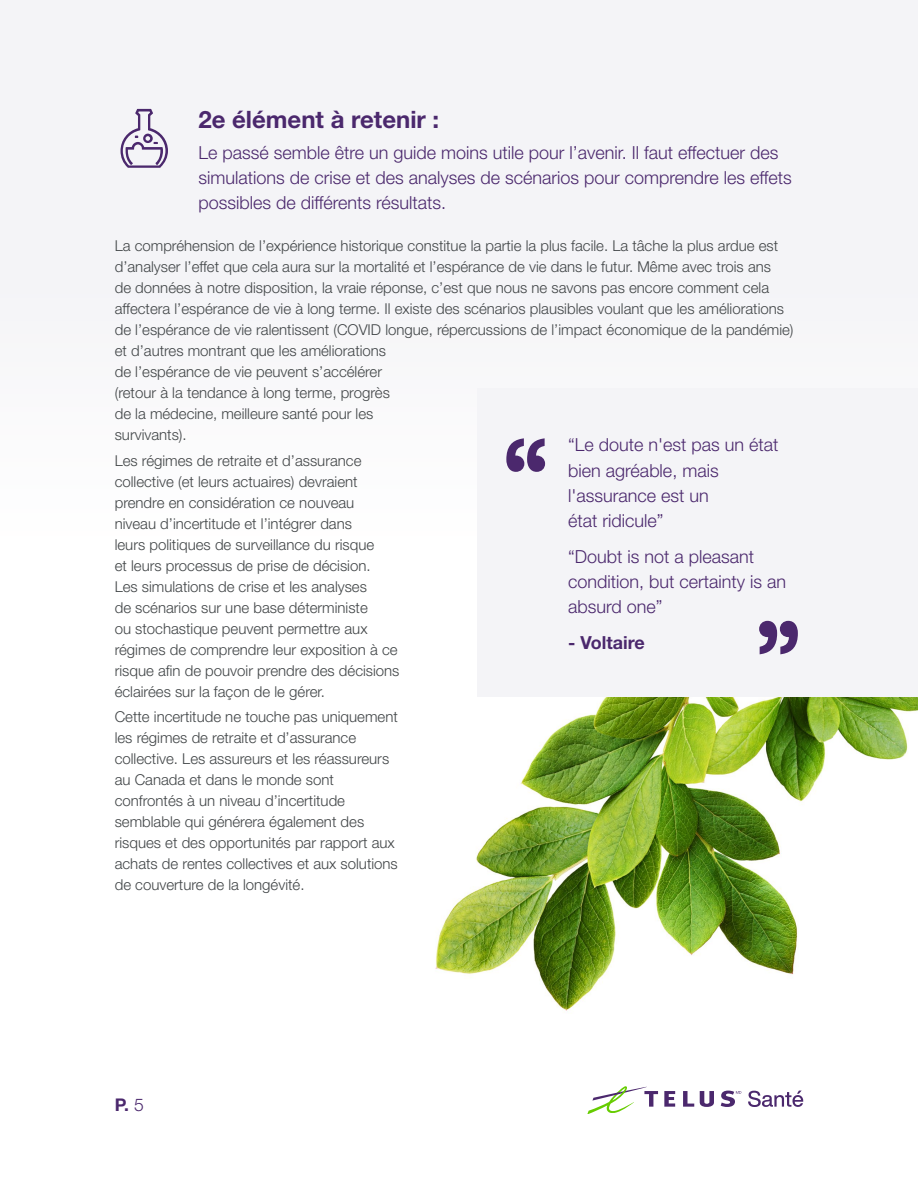
<style>
.page{position:relative;width:918px;height:1188px;background:#fff}
.page>*{position:absolute;margin:0;border:0;box-sizing:border-box;transform-origin:0 0}
.t1{font:500 124.2px "Helvetica Now Display";color:#4b286d}
.t2{font:700 24px "Helvetica Neue LT Std";color:#4b286d}
.t3{font:300 18px/25.2px "Helvetica Neue LT Std";color:#4b286d}
.t4{font:700 18px "Helvetica Neue LT Std";color:#4b286d}
.t5{font:700 17.55px "Helvetica Neue LT Std";color:#4b286d}
.t6{font:300 15px/21px "Helvetica Neue LT Std";color:#414547}
.s1{font-weight:300}
</style>
<div class="page">
<div style="left:0;top:0;width:918px;height:687px;background:#f4f4f7"></div>
<img style="left:424px;top:531px;width:494px;height:480px">
<svg style="left:121px;top:109px;width:47px;height:59px"></svg>
<div style="left:477px;top:388px;width:441px;height:308px;background:#f4f4f7"></div>
<svg style="left:759px;top:621px;width:39px;height:33px"></svg>
<svg style="left:664px;top:1091px;width:11px;height:16px"></svg>
<svg style="left:683px;top:1091px;width:11px;height:16px"></svg>
<svg style="left:700px;top:1091px;width:14px;height:16px"></svg>
<svg style="left:587px;top:1086px;width:71px;height:28px"></svg>
<svg style="left:721px;top:1091px;width:20px;height:16px"></svg>
<svg style="left:748px;top:1091px;width:55px;height:16px"></svg>
<h2 class="t2" style="left:198px;top:104px;width:242px">2e élément à retenir :</h2>
<p class="t3" style="left:198px;top:140px;width:595px">Le passé semble être un guide moins utile pour l’avenir. Il faut effectuer des simulations de crise et des analyses de scénarios pour comprendre les effets possibles de différents résultats.</p>
<p class="t6" style="left:115px;top:235px;width:680px">La compréhension de l’expérience historique constitue la partie la plus facile. La tâche la plus ardue est d’analyser l’effet que cela aura sur la mortalité et l’espérance de vie dans le futur. Même avec trois ans<br>de données à notre disposition, la vraie réponse, c’est que nous ne savons pas encore comment cela affectera l’espérance de vie à long terme. Il existe des scénarios plausibles voulant que les améliorations de l’espérance de vie ralentissent (COVID longue, répercussions de l’impact économique de la pandémie) et d’autres montrant que les améliorations<br>de l’espérance de vie peuvent s’accélérer<br>(retour à la tendance à long terme, progrès<br>de la médecine, meilleure santé pour les<br>survivants).</p>
<p class="t6" style="left:115px;top:450px;width:286px">Les régimes de retraite et d’assurance collective (et leurs actuaires) devraient prendre en considération ce nouveau<br>niveau d’incertitude et l’intégrer dans<br>leurs politiques de surveillance du risque<br>et leurs processus de prise de décision.<br>Les simulations de crise et les analyses<br>de scénarios sur une base déterministe<br>ou stochastique peuvent permettre aux régimes de comprendre leur exposition à ce risque afin de pouvoir prendre des décisions éclairées sur la façon de le gérer.</p>
<p class="t6" style="left:115px;top:706px;width:285px">Cette incertitude ne touche pas uniquement les régimes de retraite et d’assurance collective. Les assureurs et les réassureurs au Canada et dans le monde sont confrontés à un niveau d’incertitude semblable qui générera également des risques et des opportunités par rapport aux achats de rentes collectives et aux solutions de couverture de la longévité.</p>
<h1 class="t1" style="left:502px;top:398px;width:49px">“</h1>
<p class="t3" style="left:568px;top:432px;width:212px">“Le doute n'est pas un état bien agréable, mais l'assurance est un<br>état ridicule”</p>
<p class="t3" style="left:568px;top:543px;width:220px">“Doubt is not a pleasant condition, but certainty is an absurd one”</p>
<p class="t4" style="left:568px;top:631px;width:78px">- Voltaire</p>
<p class="t5" style="left:115px;top:1094px;width:31px">P. <span class="s1">5</span></p>
</div>
